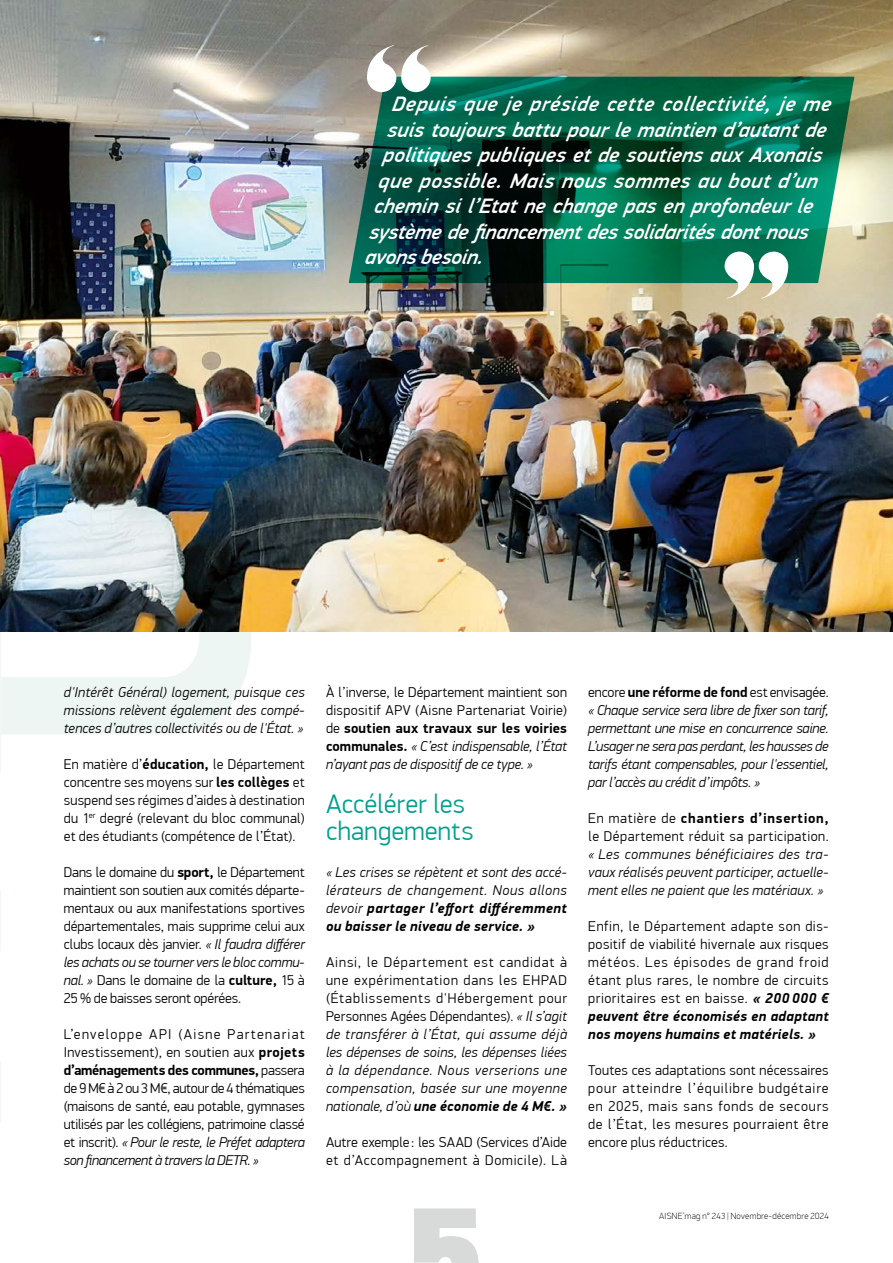
<style>
.page{position:relative;width:893px;height:1263px;background:#fff}
.page>*{position:absolute;margin:0;border:0;box-sizing:border-box;transform-origin:0 0}
.t1{font:900 135px "PF Din Text Pro";color:#d8dada}
.t2{font:300 27px/27px "PF Din Display Pro";letter-spacing:.005em;color:#00a08c}
.t3{font:italic 500 21px "PF Din Display Pro";letter-spacing:.015em;color:#fff}
.t4{font:300 14.25px/18px "PF Din Display Pro";letter-spacing:.02em;color:#000;text-align:justify}
.t5{font:italic 300 14.25px/18px "PF Din Display Pro";letter-spacing:.02em;color:#000;text-align:justify}
.t6{font:100 9px "PF Din Display Pro";letter-spacing:.035em;color:#000}
.s1{font-weight:700}
.s2{font-style:italic}
.s3{font-style:normal}
.s4{font-weight:700;font-style:normal}
.s5{font-weight:700;font-style:italic}
</style>
<div class="page">
<svg style="left:1px;top:631px;width:250px;height:103px;fill:#edf6f3"></svg>
<hr style="left:0;top:597px;width:1px;height:174px;background:#edf6f3">
<hr style="left:0;top:890px;width:1px;height:62px;background:#edf6f3">
<hr style="left:0;top:1061px;width:1px;height:62px;background:#edf6f3">
<img style="left:0;top:0;width:893px;height:631px">
<svg style="left:349px;top:77px;width:505px;height:206px;background:#0d624a"></svg>
<svg style="left:367px;top:45px;width:64px;height:47px"></svg>
<svg style="left:724px;top:252px;width:64px;height:46px"></svg>
<h3 class="t3" style="left:391px;top:92px;width:445px">Dep uis que je préside cette collectivité, je me</h3>
<h3 class="t3" style="left:387px;top:117px;width:445px">suis toujours battu p our le maintien d ’autant de</h3>
<h3 class="t3" style="left:382px;top:143px;width:445px">p olitiques p ubliques et de soutiens aux Axonais</h3>
<h3 class="t3" style="left:378px;top:168px;width:445px">que possible. Mais nous sommes au bout d ’un</h3>
<h3 class="t3" style="left:373px;top:194px;width:445px">chemin si l’Etat ne change p as en profondeur le</h3>
<h3 class="t3" style="left:369px;top:219px;width:445px">système de financement des solidarités dont nous</h3>
<h3 class="t3" style="left:364px;top:245px;width:124px">avons besoin.</h3>
<p class="t5" style="left:64px;top:683px;width:242px">d'Intérêt Général) logement, puisque ces missions relèvent également des compé&shy;tences d’autres collectivités ou de l'État. »</p>
<p class="t4" style="left:64px;top:755px;width:242px">En matière d’<span class="s1">éducation,</span> le Département concentre ses moyens sur <span class="s1">les collèges</span> et suspend ses régimes d’aides à destination du 1<sup>er</sup> degré (relevant du bloc communal) et des étudiants (compétence de l’État).</p>
<p class="t4" style="left:64px;top:863px;width:242px">Dans le domaine du <span class="s1">sport,</span> le Département maintient son soutien aux comités départe&shy;mentaux ou aux manifestations sportives départementales, mais supprime celui aux clubs locaux dès janvier. <span class="s2">« Il faudra différer les achats ou se tourner vers le bloc commu&shy;nal. »</span> Dans le domaine de la <span class="s1">culture,</span> 15 à 25 % de baisses seront opérées.</p>
<p class="t4" style="left:64px;top:1025px;width:242px">L’enveloppe API (Aisne Partenariat Investissement), en soutien aux <span class="s1">projets d’aménagements des communes,</span> passera de 9 M€ à 2 ou 3 M€, autour de 4 thématiques (maisons de santé, eau potable, gymnases utilisés par les collégiens, patrimoine classé et inscrit). <span class="s2">« Pour le reste, le Préfet adaptera son financement à travers la DETR. »</span></p>
<p class="t4" style="left:326px;top:683px;width:242px">À l’inverse, le Département maintient son dispositif APV (Aisne Partenariat Voirie) de <span class="s1">soutien aux travaux sur les voiries communales.</span> <span class="s2">« C’est indispensable, l’État n’ayant pas de dispositif de ce type. »</span></p>
<h2 class="t2" style="left:326px;top:791px;width:149px">Accélérer les changements</h2>
<p class="t5" style="left:326px;top:863px;width:242px">« Les crises se répètent et sont des accé&shy;lérateurs de changement. Nous allons devoir <span class="s1">partager l’effort différemment ou baisser le niveau de service. »</span></p>
<p class="t5" style="left:326px;top:953px;width:242px"><span class="s3">Ainsi, le Département est candidat à une expérimentation dans les EHPAD (Établissements d'Hébergement pour Personnes Agées Dépendantes).</span> « Il s’agit de transférer à l’État, qui assume déjà les dépenses de soins, les dépenses liées à la dépendance. Nous verserions une compensation, basée sur une moyenne nationale, d’où <span class="s1">une économie de 4 M€. »</span></p>
<p class="t4" style="left:326px;top:1133px;width:242px">Autre exemple: les SAAD (Services d’Aide et d’Accompagnement à Domicile). Là</p>
<p class="t5" style="left:588px;top:683px;width:242px"><span class="s3">encore</span> <span class="s4">une réforme de fond</span> <span class="s3">est envisagée. </span>« Chaque service sera libre de fixer son tarif, permettant une mise en concurrence saine.<br>L’usager ne sera pas perdant, les hausses de tarifs étant compensables, pour l'essentiel, par l’accès au crédit d’impôts. »</p>
<p class="t4" style="left:588px;top:809px;width:242px">En matière de <span class="s1">chantiers d’insertion, </span>le Département réduit sa participation.</p>
<p class="t5" style="left:588px;top:845px;width:242px">« Les communes bénéficiaires des tra&shy;vaux réalisés peuvent participer, actuelle&shy;ment elles ne paient que les matériaux. »</p>
<p class="t4" style="left:588px;top:917px;width:242px">Enfin, le Département adapte son dis&shy;positif de viabilité hivernale aux risques météos. Les épisodes de grand froid étant plus rares, le nombre de circuits prioritaires est en baisse. <span class="s5">« 200 000 € peuvent être économisés en adaptant nos moyens humains et matériels. »</span></p>
<p class="t4" style="left:588px;top:1061px;width:242px">Toutes ces adaptations sont nécessaires pour atteindre l’équilibre budgétaire en 2025, mais sans fonds de secours de l’État, les mesures pourraient être encore plus réductrices.</p>
<h1 class="t1" style="left:403px;top:1169px;width:83px">5</h1>
<p class="t6" style="left:659px;top:1211px;width:171px">AISNE’mag n° 243 | Novembre-décembre 2024</p>
</div>
